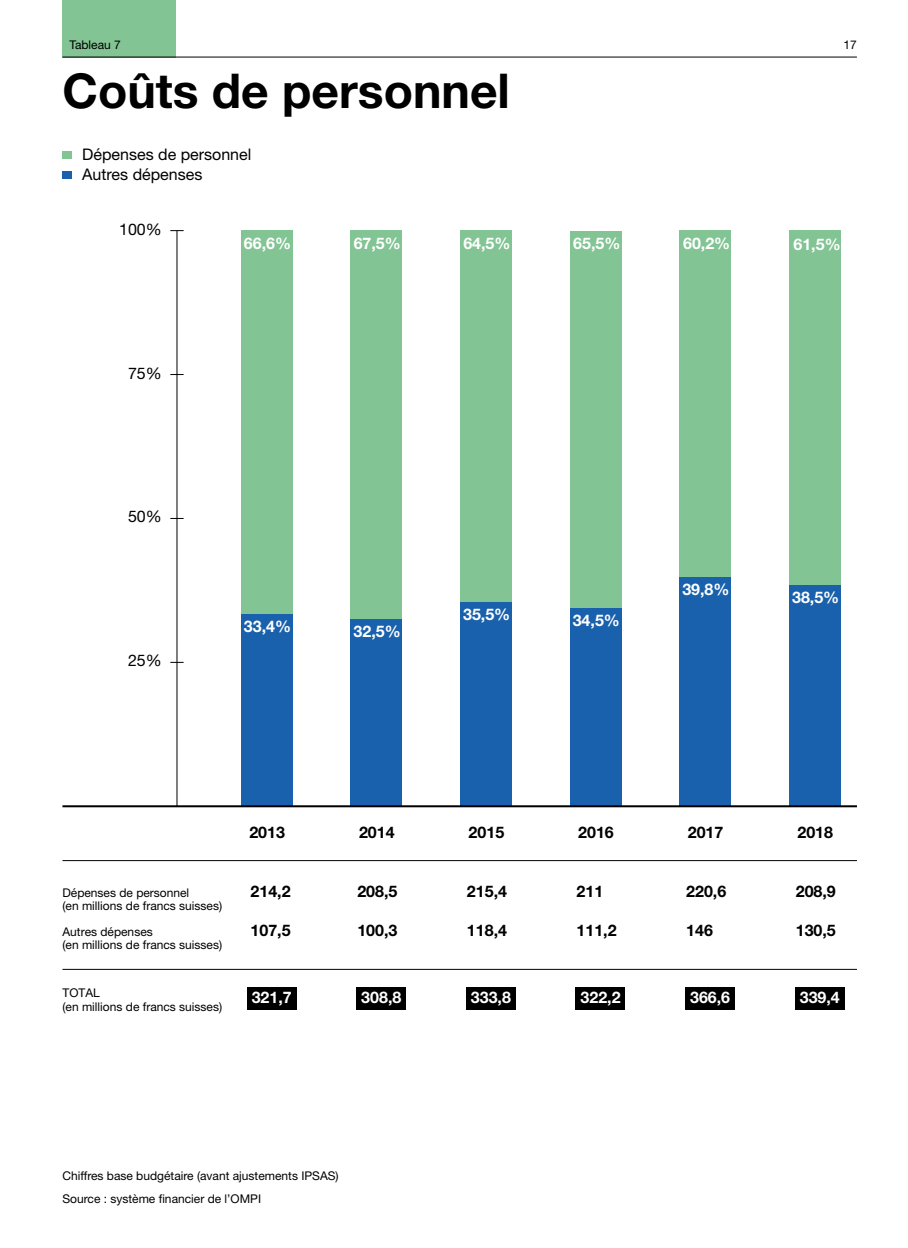
<style>
.page{position:relative;width:908px;height:1248px;background:#fff}
.page>*{position:absolute;margin:0;border:0;box-sizing:border-box;transform-origin:0 0}
.t1{font:700 48px "Helvetica Neue LT Std";color:#000}
.t2{font:700 16px "Helvetica Neue LT Std";color:#fff}
.t3{font:700 16px "Helvetica Neue LT Std";color:#000}
.t4{font:16px/20px "Helvetica Neue LT Std";color:#000}
.t5{font:12px/13.8px "Helvetica Neue LT Std";color:#000}
</style>
<div class="page">
<div style="left:62px;top:0;width:114px;height:58px;background:#82c493"></div>
<hr style="left:62px;top:57px;width:794px;height:1px;background:#000">
<div style="left:247px;top:986px;width:49px;height:23px;background:#000"></div>
<div style="left:356px;top:986px;width:49px;height:23px;background:#000"></div>
<div style="left:466px;top:986px;width:49px;height:23px;background:#000"></div>
<div style="left:575px;top:986px;width:50px;height:23px;background:#000"></div>
<div style="left:685px;top:986px;width:49px;height:23px;background:#000"></div>
<div style="left:794px;top:986px;width:50px;height:23px;background:#000"></div>
<hr style="left:62px;top:968px;width:794px;height:1px;background:#000">
<hr style="left:62px;top:860px;width:794px;height:1px;background:#000">
<hr style="left:176px;top:230px;width:1px;height:576px;background:#000">
<div style="left:350px;top:619px;width:51px;height:187px;background:#1961ac"></div>
<div style="left:460px;top:602px;width:51px;height:204px;background:#1961ac"></div>
<div style="left:569px;top:607px;width:51px;height:199px;background:#1961ac"></div>
<div style="left:679px;top:577px;width:51px;height:229px;background:#1961ac"></div>
<div style="left:788px;top:585px;width:51px;height:221px;background:#1961ac"></div>
<div style="left:241px;top:230px;width:51px;height:384px;background:#82c493"></div>
<div style="left:241px;top:614px;width:51px;height:192px;background:#1961ac"></div>
<div style="left:350px;top:230px;width:51px;height:389px;background:#82c493"></div>
<div style="left:460px;top:230px;width:51px;height:372px;background:#82c493"></div>
<div style="left:569px;top:230px;width:51px;height:377px;background:#82c493"></div>
<div style="left:679px;top:230px;width:51px;height:347px;background:#82c493"></div>
<div style="left:788px;top:230px;width:51px;height:355px;background:#82c493"></div>
<svg style="left:170px;top:230px;width:13px;height:1px"></svg>
<svg style="left:170px;top:374px;width:13px;height:1px"></svg>
<svg style="left:170px;top:518px;width:13px;height:1px"></svg>
<svg style="left:170px;top:662px;width:13px;height:1px"></svg>
<hr style="left:62px;top:805px;width:794px;height:2px;background:#000">
<div style="left:62px;top:171px;width:10px;height:8px;background:#1961ac"></div>
<div style="left:62px;top:151px;width:10px;height:7px;background:#82c493"></div>
<p class="t5" style="left:69px;top:37px;width:53px">Tableau 7</p>
<h1 class="t1" style="left:62px;top:61px;width:449px">Coûts de personnel</h1>
<h2 class="t4" style="left:82px;top:144px;width:170px">Dépenses de personnel<br>Autres dépenses</h2>
<h2 class="t4" style="left:119px;top:219px;width:44px">100%</h2>
<p class="t5" style="left:843px;top:37px;width:15px">17</p>
<h2 class="t4" style="left:128px;top:363px;width:35px">75%</h2>
<h2 class="t4" style="left:128px;top:506px;width:35px">50%</h2>
<h2 class="t4" style="left:128px;top:649px;width:35px">25%</h2>
<h2 class="t2" style="left:244px;top:233px;width:49px">66,6%</h2>
<h2 class="t2" style="left:353px;top:233px;width:49px">67,5%</h2>
<h2 class="t2" style="left:463px;top:233px;width:49px">64,5%</h2>
<h2 class="t2" style="left:573px;top:233px;width:49px">65,5%</h2>
<h2 class="t2" style="left:682px;top:233px;width:49px">60,2%</h2>
<h2 class="t2" style="left:793px;top:234px;width:49px">61,5%</h2>
<h2 class="t2" style="left:244px;top:616px;width:49px">33,4%</h2>
<h2 class="t2" style="left:353px;top:621px;width:49px">32,5%</h2>
<h2 class="t2" style="left:463px;top:604px;width:49px">35,5%</h2>
<h2 class="t2" style="left:572px;top:610px;width:49px">34,5%</h2>
<h2 class="t2" style="left:682px;top:579px;width:49px">39,8%</h2>
<h2 class="t2" style="left:791px;top:587px;width:49px">38,5%</h2>
<p class="t5" style="left:62px;top:885px;width:161px">Dépenses de personnel<br>(en millions de francs suisses)</p>
<p class="t5" style="left:62px;top:937px;width:161px">(en millions de francs suisses)</p>
<p class="t5" style="left:62px;top:924px;width:92px">Autres dépenses</p>
<h2 class="t3" style="left:249px;top:822px;width:37px">2013</h2>
<h2 class="t3" style="left:359px;top:822px;width:37px">2014</h2>
<h2 class="t3" style="left:468px;top:822px;width:37px">2015</h2>
<h2 class="t3" style="left:578px;top:822px;width:37px">2016</h2>
<h2 class="t3" style="left:687px;top:822px;width:37px">2017</h2>
<h2 class="t3" style="left:797px;top:822px;width:37px">2018</h2>
<h2 class="t3" style="left:250px;top:881px;width:42px">214,2</h2>
<h2 class="t3" style="left:357px;top:881px;width:42px">208,5</h2>
<h2 class="t3" style="left:466px;top:881px;width:42px">215,4</h2>
<h2 class="t3" style="left:576px;top:881px;width:28px">211</h2>
<h2 class="t3" style="left:686px;top:881px;width:42px">220,6</h2>
<h2 class="t3" style="left:795px;top:881px;width:42px">208,9</h2>
<h2 class="t3" style="left:250px;top:920px;width:42px">107,5</h2>
<h2 class="t3" style="left:357px;top:920px;width:42px">100,3</h2>
<h2 class="t3" style="left:467px;top:920px;width:42px">118,4</h2>
<h2 class="t3" style="left:576px;top:920px;width:42px">111,2</h2>
<h2 class="t3" style="left:686px;top:920px;width:28px">146</h2>
<h2 class="t3" style="left:795px;top:920px;width:42px">130,5</h2>
<p class="t5" style="left:62px;top:984px;width:161px;line-height:14.4px">TOTAL<br>(en millions de francs suisses)</p>
<h2 class="t2" style="left:251px;top:986px;width:42px">321,7</h2>
<h2 class="t2" style="left:361px;top:986px;width:42px">308,8</h2>
<h2 class="t2" style="left:470px;top:986px;width:42px">333,8</h2>
<h2 class="t2" style="left:580px;top:986px;width:42px">322,2</h2>
<h2 class="t2" style="left:689px;top:986px;width:42px">366,6</h2>
<h2 class="t2" style="left:799px;top:986px;width:42px">339,4</h2>
<p class="t5" style="left:62px;top:1163px;width:278px;line-height:23px">Chiffres base budgétaire (avant ajustements IPSAS)<br>Source : système financier de l’OMPI</p>
</div>
